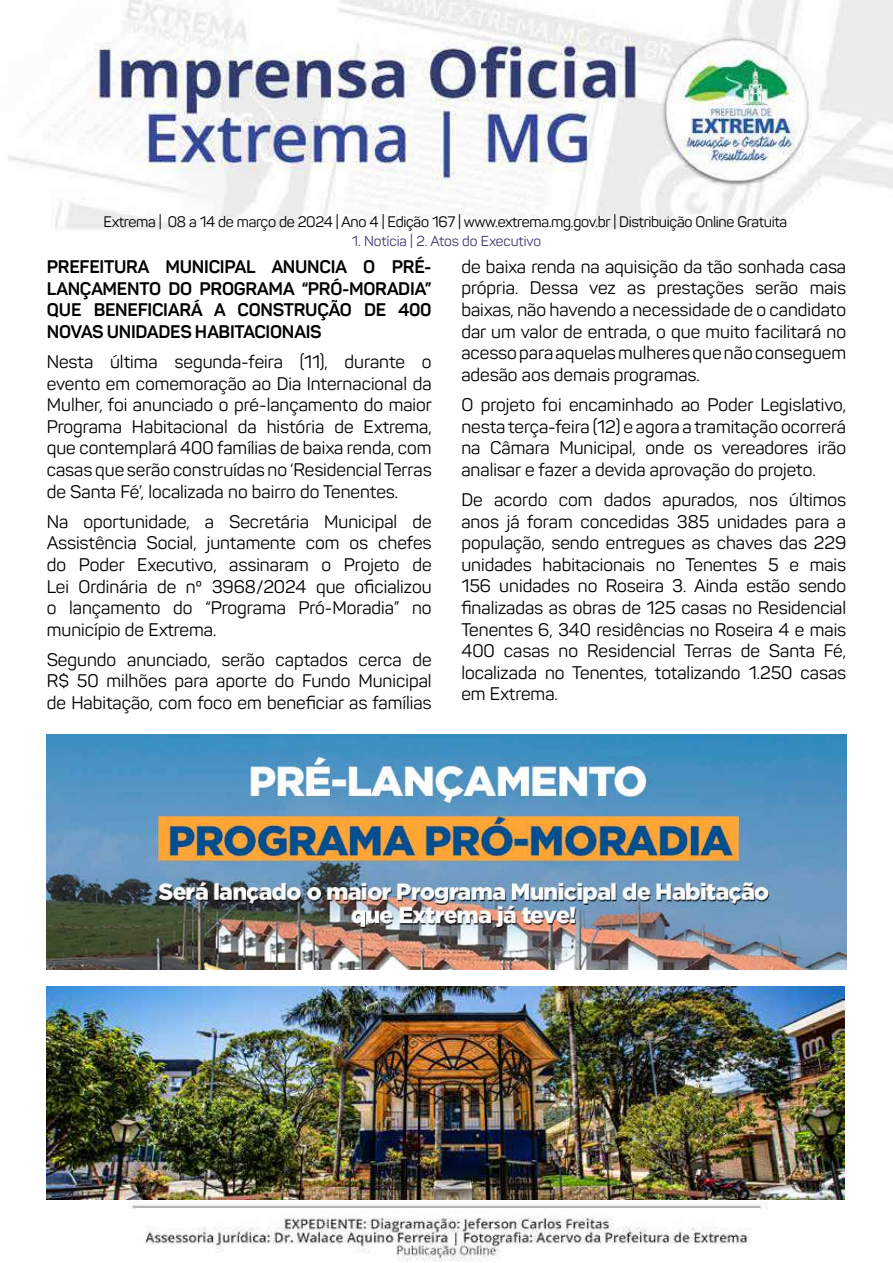
<style>
.page{position:relative;width:893px;height:1263px;background:#fff}
.page>*{position:absolute;margin:0;border:0;box-sizing:border-box;transform-origin:0 0}
.t1{font:18px/21.6px "Panton";color:#000;text-align:justify}
.t2{font:700 18px/21.6px "Panton";letter-spacing:-.015em;color:#000;text-align:justify}
.t3{font:15px "Panton";letter-spacing:-.02em;color:#000}
.t4{font:14.25px "Panton";color:#383c6f}
</style>
<div class="page">
<img style="left:8px;top:0;width:885px;height:1262px">
<img style="left:47px;top:735px;width:799px;height:234px">
<img style="left:47px;top:986px;width:797px;height:213px">
<p class="t3" style="left:104px;top:213px;width:685px">Extrema | 08 a 14 de março de 2024 | Ano 4 | Edição 167 | www.extrema.mg.gov.br | Distribuição Online Gratuita</p>
<p class="t4" style="left:352px;top:232px;width:191px">1. Notícia | 2. Atos do Executivo</p>
<p class="t2" style="left:47px;top:256px;width:386px">PREFEITURA MUNICIPAL ANUNCIA O PRÉ-LANÇAMENTO DO PROGRAMA “PRÓ-MORADIA” QUE BENEFICIARÁ A CONSTRUÇÃO DE 400<br>NOVAS UNIDADES HABITACIONAIS</p>
<p class="t1" style="left:47px;top:351px;width:387px">Nesta última segunda-feira (11), durante o evento em comemoração ao Dia Internacional da Mulher, foi anunciado o pré-lançamento do maior Programa Habitacional da história de Extrema, que contemplará 400 famílias de baixa renda, com casas que serão construídas no ‘Residencial Terras de Santa Fé’, localizada no bairro do Tenentes.</p>
<p class="t1" style="left:47px;top:510px;width:386px">Na oportunidade, a Secretária Municipal de Assistência Social, juntamente com os chefes do Poder Executivo, assinaram o Projeto de Lei Ordinária de nº 3968/2024 que oficializou o lançamento do “Programa Pró-Moradia” no município de Extrema.</p>
<p class="t1" style="left:47px;top:649px;width:386px">Segundo anunciado, serão captados cerca de R$ 50 milhões para aporte do Fundo Municipal de Habitação, com foco em beneficiar as famílias</p>
<p class="t1" style="left:461px;top:256px;width:386px">de baixa renda na aquisição da tão sonhada casa própria. Dessa vez as prestações serão mais baixas, não havendo a necessidade de o candidato dar um valor de entrada, o que muito facilitará no acesso para aquelas mulheres que não conseguem adesão aos demais programas.</p>
<p class="t1" style="left:461px;top:394px;width:386px">O projeto foi encaminhado ao Poder Legislativo, nesta terça-feira (12) e agora a tramitação ocorrerá na Câmara Municipal, onde os vereadores irão analisar e fazer a devida aprovação do projeto.</p>
<p class="t1" style="left:461px;top:489px;width:386px">De acordo com dados apurados, nos últimos anos já foram concedidas 385 unidades para a população, sendo entregues as chaves das 229 unidades habitacionais no Tenentes 5 e mais 156 unidades no Roseira 3. Ainda estão sendo finalizadas as obras de 125 casas no Residencial Tenentes 6, 340 residências no Roseira 4 e mais 400 casas no Residencial Terras de Santa Fé, localizada no Tenentes, totalizando 1.250 casas em Extrema.</p>
</div>
